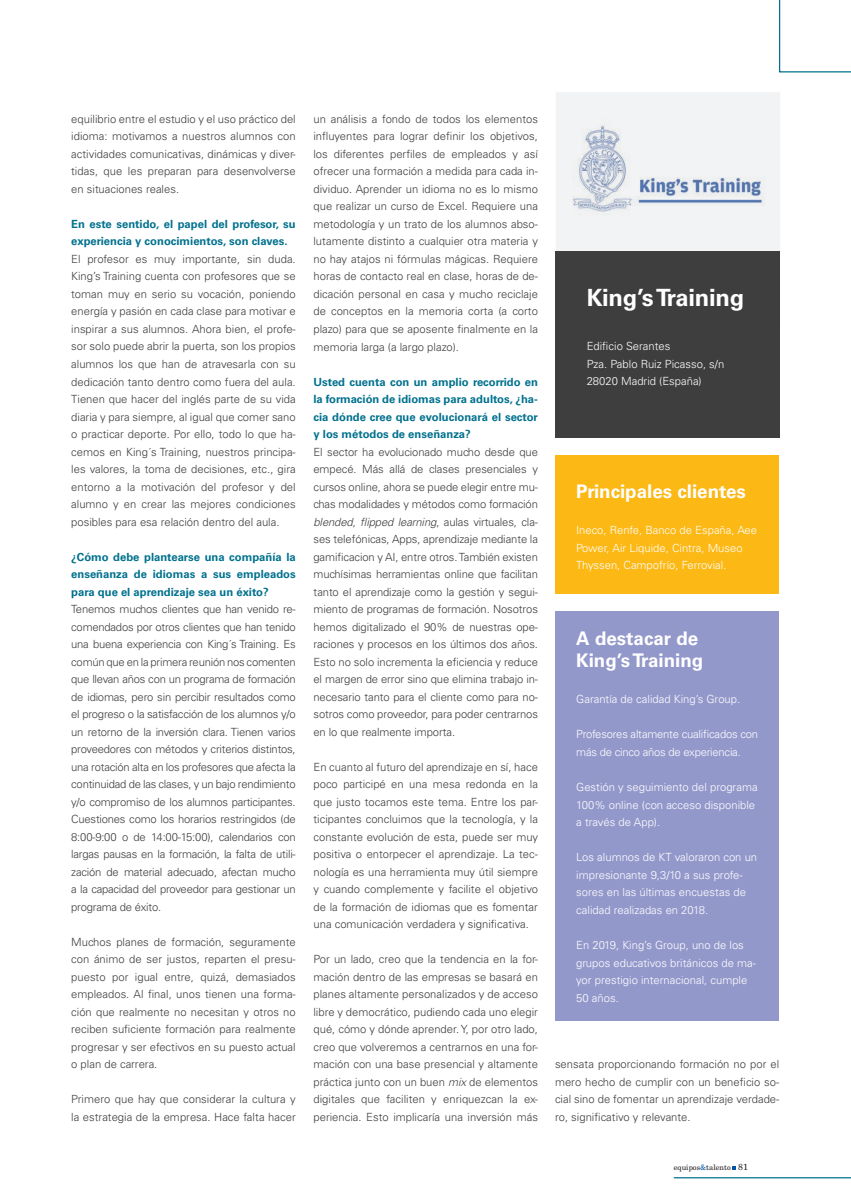
<style>
.page{position:relative;width:851px;height:1204px;background:#fff}
.page>*{position:absolute;margin:0;border:0;box-sizing:border-box;transform-origin:0 0}
.FITXA_Empresa{font:700 23.75px "Univers LT";letter-spacing:-.01em;color:#fff}
.FITXA_Empresa-2{font:700 18.75px/22.5px "Univers LT";color:#fff}
.TEXT{font:300 11.25px/17.5px "Univers LT";color:#3e3e3f;text-align:justify}
.TEXT-2{font:300 11.25px/17.5px "Univers LT";color:#fff}
.PREGUNTA{font:700 11.25px/17.5px "Univers LT";color:#00718e;text-align:justify}
.TEXT-3{font:300 11.25px/17.5px "Univers LT";letter-spacing:-.02em;color:#fff}
.t1{font:7.5px "New Century Schlbk LT";color:#231f20}
.s1{font-style:italic}
.s2{color:#0155a5}
.s3{font-size:8.75px}
</style>
<div class="page">
<svg style="left:733px;top:1166px;width:3px;height:4px"></svg>
<hr style="left:673px;top:1177px;width:178px;height:1px;background:#00718e">
<div style="left:555px;top:92px;width:225px;height:237px;background:#f2f3f4"></div>
<div style="left:555px;top:251px;width:225px;height:187px;background:#3e3e3f"></div>
<div style="left:555px;top:611px;width:224px;height:409px;background:#9398cb"></div>
<div style="left:555px;top:455px;width:223px;height:139px;background:#fcb814"></div>
<img style="left:573px;top:125px;width:190px;height:87px">
<svg style="left:779px;top:0;width:72px;height:72px"></svg>
<p class="TEXT" style="left:71px;top:110px;width:226px">equilibrio entre el estudio y el uso práctico del idioma: motivamos a nuestros alumnos con actividades comunicativas, dinámicas y diver&shy;tidas, que les preparan para desenvolverse en situaciones reales.</p>
<p class="PREGUNTA" style="left:71px;top:215px;width:226px">En este sentido, el papel del profesor, su experiencia y conocimientos, son claves.</p>
<p class="TEXT" style="left:71px;top:250px;width:226px">El profesor es muy importante, sin duda.<br>King’s Training cuenta con profesores que se toman muy en serio su vocación, poniendo energía y pasión en cada clase para motivar e inspirar a sus alumnos. Ahora bien, el profe&shy;sor solo puede abrir la puerta, son los propios alumnos los que han de atravesarla con su dedicación tanto dentro como fuera del aula.<br>Tienen que hacer del inglés parte de su vida diaria y para siempre, al igual que comer sano o practicar deporte. Por ello, todo lo que ha&shy;cemos en King´s Training, nuestros principa&shy;les valores, la toma de decisiones, etc., gira entorno a la motivación del profesor y del alumno y en crear las mejores condiciones posibles para esa relación dentro del aula.</p>
<p class="PREGUNTA" style="left:71px;top:548px;width:226px">¿Cómo debe plantearse una compañía la enseñanza de idiomas a sus empleados para que el aprendizaje sea un éxito?</p>
<p class="TEXT" style="left:71px;top:600px;width:226px">Tenemos muchos clientes que han venido re&shy;comendados por otros clientes que han tenido una buena experiencia con King´s Training. Es común que en la primera reunión nos comenten que llevan años con un programa de formación de idiomas, pero sin percibir resultados como el progreso o la satisfacción de los alumnos y/o un retorno de la inversión clara. Tienen varios proveedores con métodos y criterios distintos, una rotación alta en los profesores que afecta la continuidad de las clases, y un bajo rendimiento y/o compromiso de los alumnos participantes.<br>Cuestiones como los horarios restringidos (de 8:00-9:00 o de 14:00-15:00), calendarios con largas pausas en la formación, la falta de utili&shy;zación de material adecuado, afectan mucho a la capacidad del proveedor para gestionar un programa de éxito.</p>
<p class="TEXT" style="left:71px;top:933px;width:226px">Muchos planes de formación, seguramente con ánimo de ser justos, reparten el presu&shy;puesto por igual entre, quizá, demasiados empleados. Al final, unos tienen una forma&shy;ción que realmente no necesitan y otros no reciben suficiente formación para realmente progresar y ser efectivos en su puesto actual o plan de carrera.</p>
<p class="TEXT" style="left:71px;top:1090px;width:226px">Primero que hay que considerar la cultura y la estrategia de la empresa. Hace falta hacer</p>
<p class="TEXT" style="left:313px;top:110px;width:226px">un análisis a fondo de todos los elementos influyentes para lograr definir los objetivos, los diferentes perfiles de empleados y así ofrecer una formación a medida para cada in&shy;dividuo. Aprender un idioma no es lo mismo que realizar un curso de Excel. Requiere una metodología y un trato de los alumnos abso&shy;lutamente distinto a cualquier otra materia y no hay atajos ni fórmulas mágicas. Requiere horas de contacto real en clase, horas de de&shy;dicación personal en casa y mucho reciclaje de conceptos en la memoria corta (a corto plazo) para que se aposente finalmente en la memoria larga (a largo plazo).</p>
<p class="PREGUNTA" style="left:313px;top:373px;width:226px">Usted cuenta con un amplio recorrido en la formación de idiomas para adultos, ¿ha&shy;cia dónde cree que evolucionará el sector y los métodos de enseñanza?</p>
<p class="TEXT" style="left:313px;top:443px;width:226px">El sector ha evolucionado mucho desde que empecé. Más allá de clases presenciales y cursos online, ahora se puede elegir entre mu&shy;chas modalidades y métodos como formación <span class="s1">blended, flipped learning</span>, aulas virtuales, cla&shy;ses telefónicas, Apps, aprendizaje mediante la gamificacion y AI, entre otros. También existen muchísimas herramientas online que facilitan tanto el aprendizaje como la gestión y segui&shy;miento de programas de formación. Nosotros hemos digitalizado el 90% de nuestras ope&shy;raciones y procesos en los últimos dos años.<br>Esto no solo incrementa la eficiencia y reduce el margen de error sino que elimina trabajo in&shy;necesario tanto para el cliente como para no&shy;sotros como proveedor, para poder centrarnos en lo que realmente importa.</p>
<p class="TEXT" style="left:313px;top:758px;width:226px">En cuanto al futuro del aprendizaje en sí, hace poco participé en una mesa redonda en la que justo tocamos este tema. Entre los par&shy;ticipantes concluimos que la tecnología, y la constante evolución de esta, puede ser muy positiva o entorpecer el aprendizaje. La tec&shy;nología es una herramienta muy útil siempre y cuando complemente y facilite el objetivo de la formación de idiomas que es fomentar una comunicación verdadera y significativa.</p>
<p class="TEXT" style="left:313px;top:950px;width:226px">Por un lado, creo que la tendencia en la for&shy;mación dentro de las empresas se basará en planes altamente personalizados y de acceso libre y democrático, pudiendo cada uno elegir qué, cómo y dónde aprender. Y, por otro lado, creo que volveremos a centrarnos en una for&shy;mación con una base presencial y altamente práctica junto con un buen <span class="s1">mix</span> de elementos digitales que faciliten y enriquezcan la ex&shy;periencia. Esto implicaría una inversión más</p>
<p class="FITXA_Empresa" style="left:586px;top:283px;width:159px">King’s Training</p>
<p class="TEXT-2" style="left:586px;top:338px;width:85px">Edificio Serantes</p>
<p class="TEXT-2" style="left:586px;top:355px;width:139px">Pza. Pablo Ruiz Picasso, s/n<br>28020 Madrid (España)</p>
<p class="FITXA_Empresa-2" style="left:576px;top:481px;width:171px">Principales clientes</p>
<p class="TEXT-2" style="left:576px;top:521px;width:182px">Ineco, Renfe, Banco de España, Aee<br>Power, Air Liquide, Cintra, Museo<br>Thyssen, Campofrío, Ferrovial.</p>
<p class="FITXA_Empresa-2" style="left:576px;top:627px;width:128px">A destacar de<br>King’s Training</p>
<p class="TEXT-2" style="left:576px;top:690px;width:165px">Garantía de calidad King’s Group.</p>
<p class="TEXT-3" style="left:576px;top:725px;width:183px">Profesores altamente cualificados con más de cinco años de experiencia.</p>
<p class="TEXT-2" style="left:576px;top:778px;width:183px">Gestión y seguimiento del programa<br>100% online (con acceso disponible a través de App).</p>
<p class="TEXT-2" style="left:576px;top:848px;width:182px">Los alumnos de KT valoraron con un impresionante 9,3/10 a sus profe&shy;sores en las últimas encuestas de calidad realizadas en 2018.</p>
<p class="TEXT-2" style="left:576px;top:936px;width:181px">En 2019, King’s Group, uno de los grupos educativos británicos de ma&shy;yor prestigio internacional, cumple<br>50 años.</p>
<p class="TEXT" style="left:555px;top:1055px;width:226px">sensata proporcionando formación no por el mero hecho de cumplir con un beneficio so&shy;cial sino de fomentar un aprendizaje verdade&shy;ro, significativo y relevante.</p>
<p class="t1" style="left:673px;top:1162px;width:76px">equipos<span class="s2">&amp;</span>talento <span class="s3">81</span></p>
</div>
